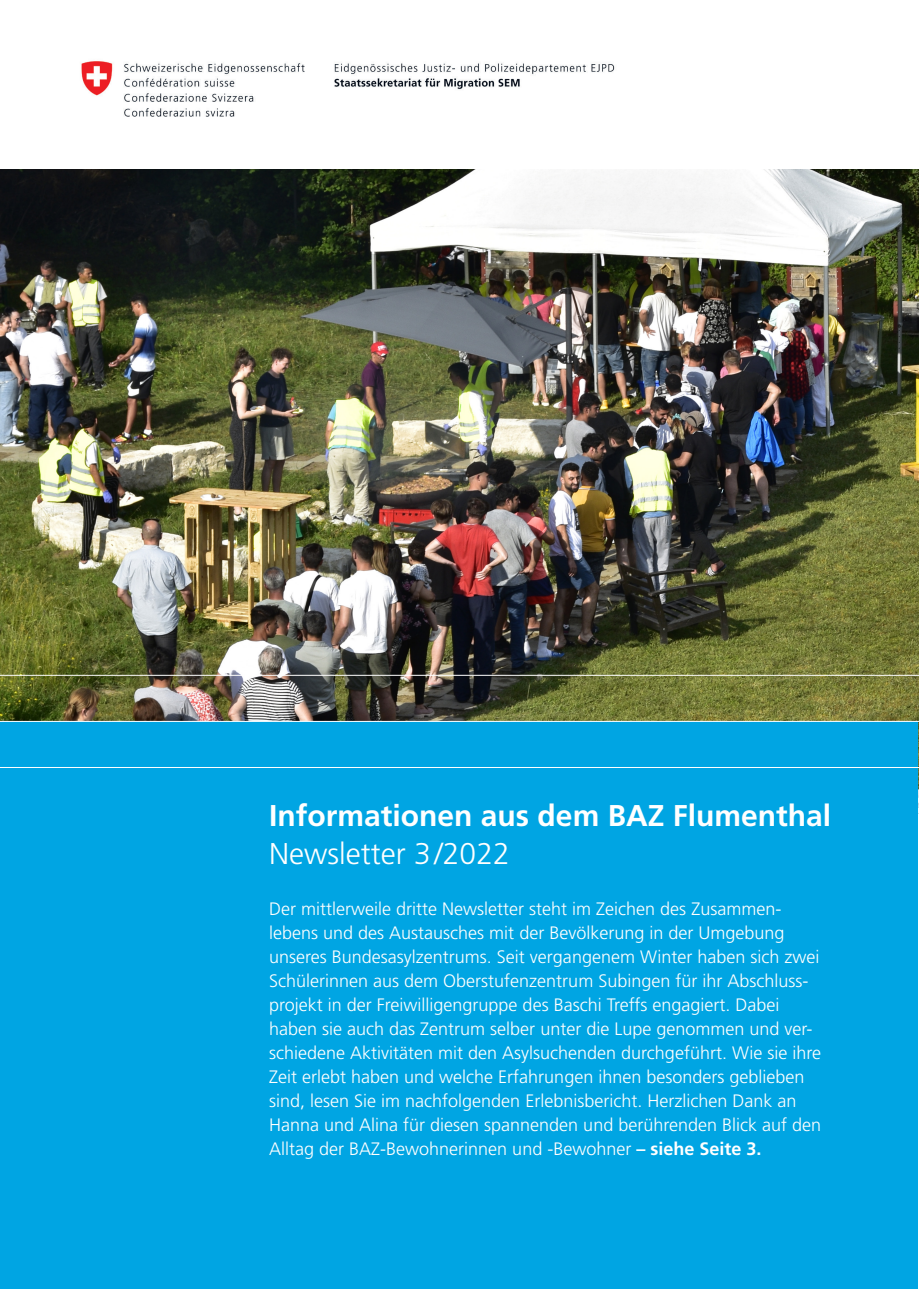
<style>
.page{position:relative;width:919px;height:1289px;background:#fff}
.page>*{position:absolute;margin:0;border:0;box-sizing:border-box;transform-origin:0 0}
.t1{font:700 30px "Frutiger";color:#fff}
.t2{font:300 30px "Frutiger";color:#fff}
.t3{font:300 18px/24px "Frutiger";color:#fff}
.s1{font-weight:700}
</style>
<div class="page">
<img style="left:81px;top:61px;width:534px;height:56px">
<img style="left:0;top:169px;width:918px;height:645px">
<div style="left:0;top:721px;width:917px;height:567px;background:#00a5e3"></div>
<hr style="left:0;top:767px;width:918px;height:1px;background:#fff">
<hr style="left:0;top:721px;width:918px;height:1px;background:#fff">
<hr style="left:0;top:675px;width:918px;height:1px;background:#fff">
<h1 class="t1" style="left:269px;top:798px;width:563px">Informationen aus dem BAZ Flumenthal</h1>
<h1 class="t2" style="left:269px;top:836px;width:242px">Newsletter 3/2022</h1>
<p class="t3" style="left:269px;top:896px;width:553px">Der mittlerweile dritte Newsletter steht im Zeichen des Zusammen&shy;lebens und des Austausches mit der Bevölkerung in der Umgebung unseres Bundesasylzentrums. Seit vergangenem Winter haben sich zwei Schülerinnen aus dem Oberstufenzentrum Subingen für ihr Abschluss&shy;projekt in der Freiwilligengruppe des Baschi Treffs engagiert. Dabei haben sie auch das Zentrum selber unter die Lupe genommen und ver&shy;schiedene Aktivitäten mit den Asylsuchenden durchgeführt. Wie sie ihre Zeit erlebt haben und welche Erfahrungen ihnen besonders geblieben sind, lesen Sie im nachfolgenden Erlebnisbericht. Herzlichen Dank an Hanna und Alina für diesen spannenden und berührenden Blick auf den Alltag der BAZ-Bewohnerinnen und -Bewohner <span class="s1">– siehe Seite 3.</span></p>
</div>
